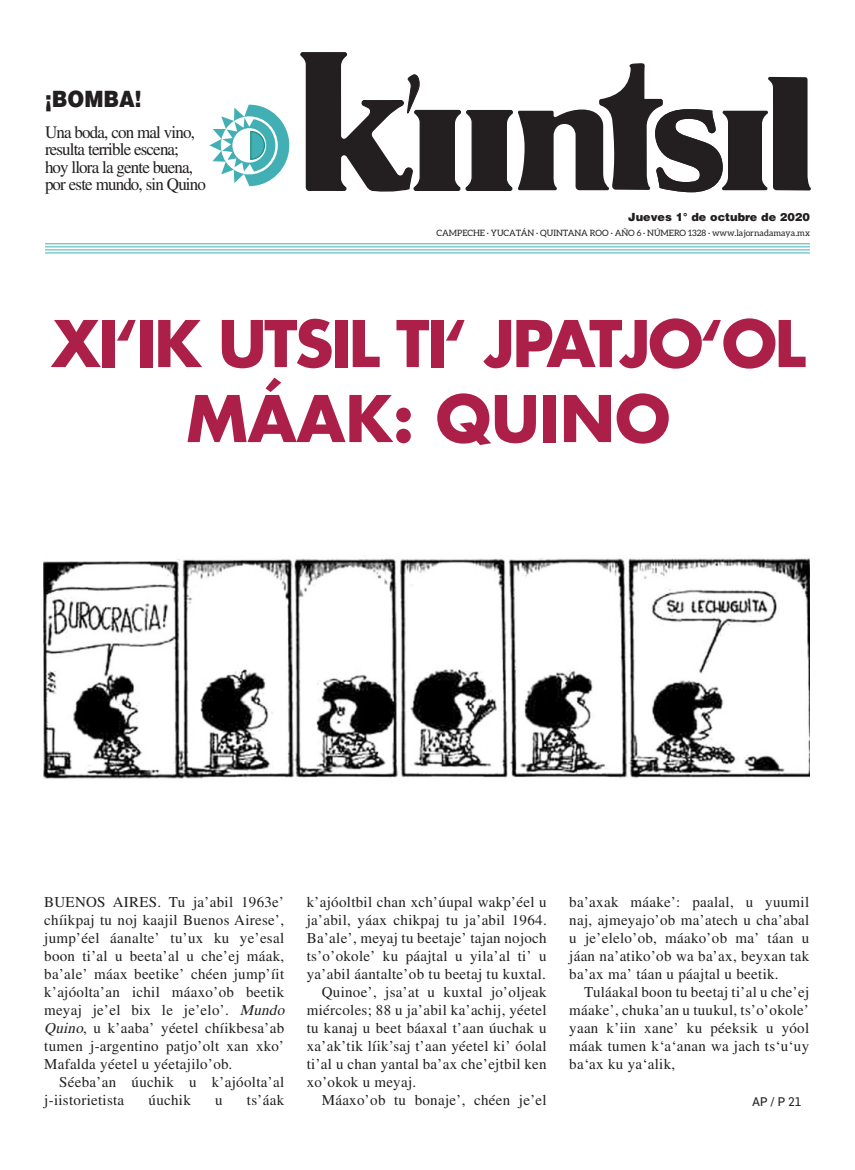
<style>
.page{position:relative;width:855px;height:1170px;background:#fff}
.page>*{position:absolute;margin:0;border:0;box-sizing:border-box;transform-origin:0 0}
.t1{font:700 62.5px/75px "Futura Std";letter-spacing:-.04em;color:#ac1f49;text-align:center}
.CABEZA_FOTO_INFORMAT{font:900 22.5px "Helvetica LT Std";color:#231f20;scale:.9 1}
.RAYUELA{font:17.5px/17.5px "Times LT Std";letter-spacing:-.05em;color:#231f20}
.t2{font:15px/18px "Times LT Std";letter-spacing:.02em;color:#231f20;text-align:justify}
.t3{font:12.25px "Flama";color:#231f20}
.t4{font:900 11.25px "Helvetica LT Std";color:#231f20}
.t5{font:8.75px "Aleo";color:#231f20}
.s1{font-style:italic}
</style>
<div class="page">
<hr style="left:45px;top:247px;width:765px;height:1px;background:#42afb4">
<hr style="left:45px;top:250px;width:765px;height:1px;background:#42afb4">
<hr style="left:45px;top:243px;width:765px;height:1px;background:#42afb4">
<hr style="left:45px;top:253px;width:765px;height:1px;background:#42afb4">
<img style="left:43px;top:555px;width:766px;height:224px">
<svg style="left:300px;top:52px;width:511px;height:140px"></svg>
<svg style="left:209px;top:105px;width:80px;height:81px"></svg>
<p class="CABEZA_FOTO_INFORMAT" style="left:45px;top:84px;width:109px">¡BOMBA!</p>
<p class="RAYUELA" style="left:45px;top:123px;width:162px">Una boda, con mal vino, resulta terrible escena; hoy llora la gente buena, por este mundo, sin Quino</p>
<p class="t4" style="left:628px;top:210px;width:183px">Jueves 1° de octubre de 2020</p>
<p class="t5" style="left:437px;top:228px;width:375px">CAMPECHE · YUCATÁN · QUINTANA ROO · AÑO 6 · NÚMERO 1328 · www.lajornadamaya.mx</p>
<p class="t1" style="left:51px;top:305px;width:756px">XI‘IK UTSIL TI‘ JPATJO‘OL<br>MÁAK: QUINO</p>
<p class="t2" style="left:44px;top:893px;width:245px;text-align:left">BUENOS AIRES. Tu ja’abil 1963e’ chíikpaj tu noj kaajil Buenos Airese’, jump’éel áanalte’ tu’ux ku ye’esal boon ti’al u beeta’al u che’ej máak, ba’ale’ máax beetike’ chéen jump’íit k’ajóolta’an ichil máaxo’ob beetik meyaj je’el bix le je’elo’. <span class="s1">Mundo Quino</span>, u k’aaba’ yéetel chíikbesa’ab tumen j-argentino patjo’olt xan xko’ Mafalda yéetel u yéetajilo’ob.</p>
<p class="t2" style="left:44px;top:1073px;width:241px;text-indent:15px">Séeba’an úuchik u k’ajóolta’al j-iistorietista</p>
<p class="t2" style="left:149px;top:1091px;width:44px">úuchik</p>
<p class="t2" style="left:215px;top:1091px;width:9px">u</p>
<p class="t2" style="left:247px;top:1091px;width:39px">ts’áak</p>
<p class="t2" style="left:307px;top:893px;width:242px">k’ajóoltbil chan xch’úupal wakp’éel u ja’abil, yáax chikpaj tu ja’abil 1964.<br>Ba’ale’, meyaj tu beetaje’ tajan nojoch ts’o’okole’ ku páajtal u yila’al ti’ u ya’abil áantalte’ob tu beetaj tu kuxtal.</p>
<p class="t2" style="left:307px;top:983px;width:242px;text-indent:15px">Quinoe’, jsa’at u kuxtal jo’oljeak miércoles; 88 u ja’abil ka’achij, yéetel tu kanaj u beet báaxal t’aan úuchak u xa’ak’tik líik’saj t’aan yéetel ki’ óolal ti’al u chan yantal ba’ax che’ejtbil ken xo’okok u meyaj.</p>
<p class="t2" style="left:322px;top:1091px;width:227px">Máaxo’ob tu bonaje’, chéen je’el</p>
<p class="t2" style="left:569px;top:893px;width:242px">ba’axak máake’: paalal, u yuumil naj, ajmeyajo’ob ma’atech u cha’abal u je’elelo’ob, máako’ob ma’ táan u jáan na’atiko’ob wa ba’ax, beyxan tak ba’ax ma’ táan u páajtal u beetik.</p>
<p class="t2" style="left:569px;top:983px;width:242px;text-indent:15px">Tuláakal boon tu beetaj ti’al u che’ej máake’, chuka’an u tuukul, ts’o’okole’ yaan k’iin xane’ ku péeksik u yóol máak tumen k‘a‘anan wa jach ts‘u‘uy ba‘ax ku ya‘alik,</p>
<p class="t3" style="left:752px;top:1094px;width:51px">AP / P 21</p>
</div>
